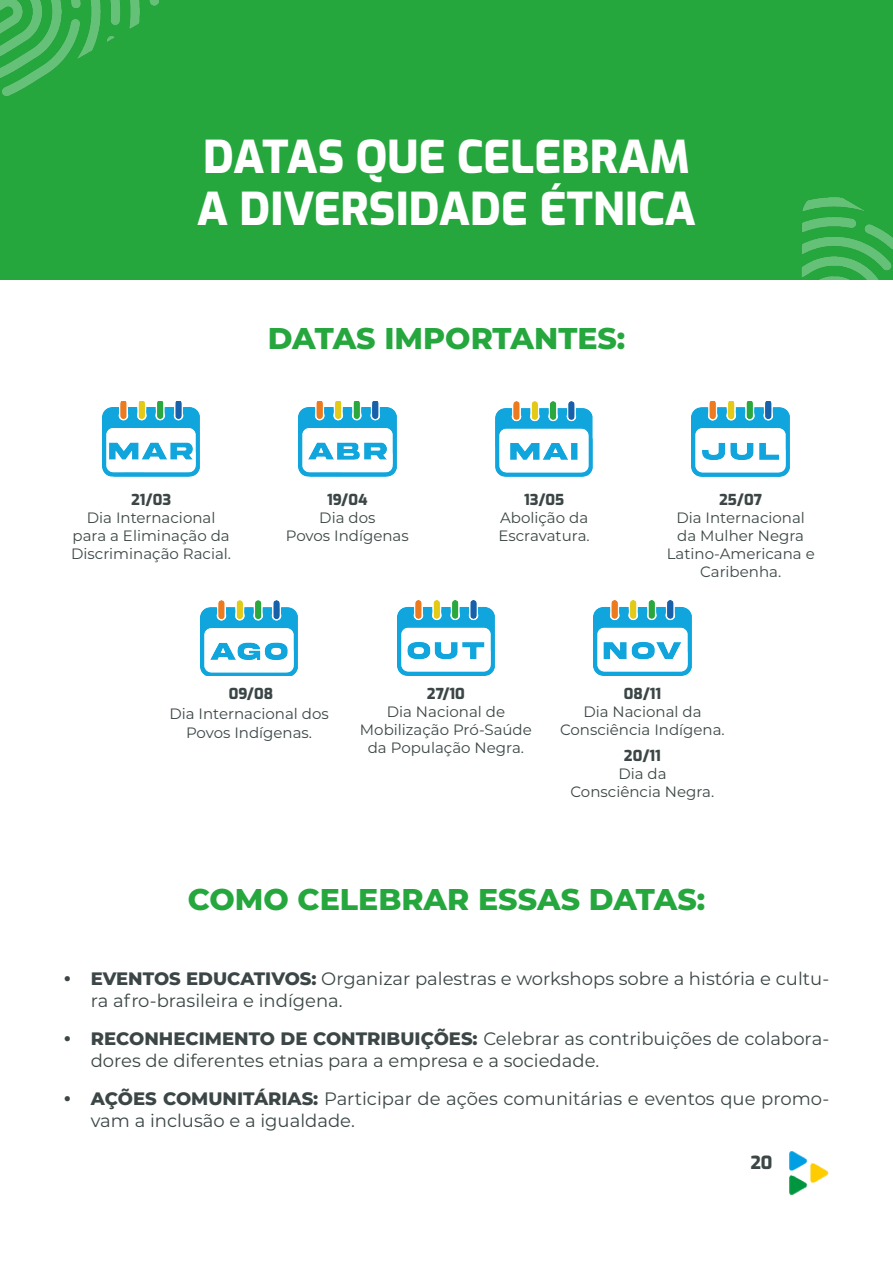
<style>
.page{position:relative;width:893px;height:1263px;background:#fff}
.page>*{position:absolute;margin:0;border:0;box-sizing:border-box;transform-origin:0 0}
.Título__Exo{font:800 45px "Exo";color:#fff}
.t1{font:800 30px "Montserrat";color:#25a73e}
.t2{font:18px/22.5px "Montserrat";color:#3c4646}
.t3{font:800 18px "Exo";color:#3c4646}
.Texto_Corrido__Montserrart{font:15px/18px "Montserrat";color:#3c4646;text-align:center}
.Texto_Corrido__Montserrart-2{font:800 15px "Exo";color:#3c4646}
.s1{font-weight:800}
</style>
<div class="page">
<img style="left:789px;top:1151px;width:39px;height:44px">
<div style="left:0;top:0;width:893px;height:279px;background:#25a73e"></div>
<img style="left:802px;top:198px;width:91px;height:81px">
<img style="left:0;top:0;width:158px;height:96px">
<img style="left:102px;top:401px;width:98px;height:75px">
<img style="left:299px;top:401px;width:97px;height:75px">
<img style="left:397px;top:601px;width:98px;height:75px">
<img style="left:594px;top:601px;width:97px;height:75px">
<img style="left:495px;top:401px;width:98px;height:75px">
<img style="left:692px;top:401px;width:97px;height:75px">
<img style="left:200px;top:601px;width:98px;height:75px">
<p class="Título__Exo" style="left:203px;top:122px;width:488px">DATAS QUE CELEBRAM</p>
<p class="Título__Exo" style="left:197px;top:174px;width:500px">A DIVERSIDADE ÉTNICA</p>
<p class="t1" style="left:268px;top:317px;width:359px">DATAS IMPORTANTES:</p>
<p class="Texto_Corrido__Montserrart-2" style="left:131px;top:488px;width:41px">21/03</p>
<p class="Texto_Corrido__Montserrart" style="left:87px;top:508px;width:130px">Dia Internacional</p>
<p class="Texto_Corrido__Montserrart" style="left:71px;top:526px;width:161px;text-align:left">para a Eliminação da<br>Discriminação Racial.</p>
<p class="Texto_Corrido__Montserrart-2" style="left:327px;top:488px;width:42px">19/04</p>
<p class="Texto_Corrido__Montserrart" style="left:319px;top:508px;width:58px">Dia dos</p>
<p class="Texto_Corrido__Montserrart" style="left:286px;top:526px;width:124px">Povos Indígenas</p>
<p class="Texto_Corrido__Montserrart-2" style="left:524px;top:488px;width:42px">13/05</p>
<p class="Texto_Corrido__Montserrart" style="left:500px;top:508px;width:90px">Abolição da</p>
<p class="Texto_Corrido__Montserrart" style="left:499px;top:526px;width:93px">Escravatura.</p>
<p class="Texto_Corrido__Montserrart-2" style="left:719px;top:488px;width:45px">25/07</p>
<p class="Texto_Corrido__Montserrart" style="left:676px;top:508px;width:130px">Dia Internacional</p>
<p class="Texto_Corrido__Montserrart" style="left:677px;top:526px;width:128px">da Mulher Negra</p>
<p class="Texto_Corrido__Montserrart" style="left:667px;top:544px;width:150px">Latino-Americana e<br>Caribenha.</p>
<p class="Texto_Corrido__Montserrart-2" style="left:229px;top:682px;width:46px">09/08</p>
<p class="Texto_Corrido__Montserrart" style="left:169px;top:703px;width:161px;line-height:19.5px">Dia Internacional dos<br>Povos Indígenas.</p>
<p class="Texto_Corrido__Montserrart-2" style="left:427px;top:682px;width:40px">27/10</p>
<p class="Texto_Corrido__Montserrart" style="left:387px;top:702px;width:120px">Dia Nacional de</p>
<p class="Texto_Corrido__Montserrart" style="left:360px;top:720px;width:173px">Mobilização Pró-Saúde da População Negra.</p>
<p class="Texto_Corrido__Montserrart-2" style="left:624px;top:682px;width:39px">08/11</p>
<p class="Texto_Corrido__Montserrart" style="left:583px;top:702px;width:120px">Dia Nacional da</p>
<p class="Texto_Corrido__Montserrart" style="left:560px;top:720px;width:166px">Consciência Indígena.</p>
<p class="Texto_Corrido__Montserrart-2" style="left:624px;top:744px;width:38px">20/11</p>
<p class="Texto_Corrido__Montserrart" style="left:618px;top:764px;width:50px">Dia da</p>
<p class="Texto_Corrido__Montserrart" style="left:571px;top:782px;width:145px">Consciência Negra.</p>
<p class="t1" style="left:188px;top:877px;width:519px">COMO CELEBRAR ESSAS DATAS:</p>
<p class="t2" style="left:91px;top:966px;width:740px;text-indent:-27px"><span class="s1">• EVENTOS EDUCATIVOS:</span> Organizar palestras e workshops sobre a história e cultu&shy;ra afro-brasileira e indígena.</p>
<p class="t2" style="left:91px;top:1026px;width:740px;text-indent:-27px"><span class="s1">• RECONHECIMENTO DE CONTRIBUIÇÕES:</span> Celebrar as contribuições de colabora&shy;dores de diferentes etnias para a empresa e a sociedade.</p>
<p class="t2" style="left:91px;top:1086px;width:740px;text-indent:-27px"><span class="s1">• AÇÕES COMUNITÁRIAS:</span> Participar de ações comunitárias e eventos que promo&shy;vam a inclusão e a igualdade.</p>
<p class="t3" style="left:750px;top:1149px;width:24px">20</p>
</div>
